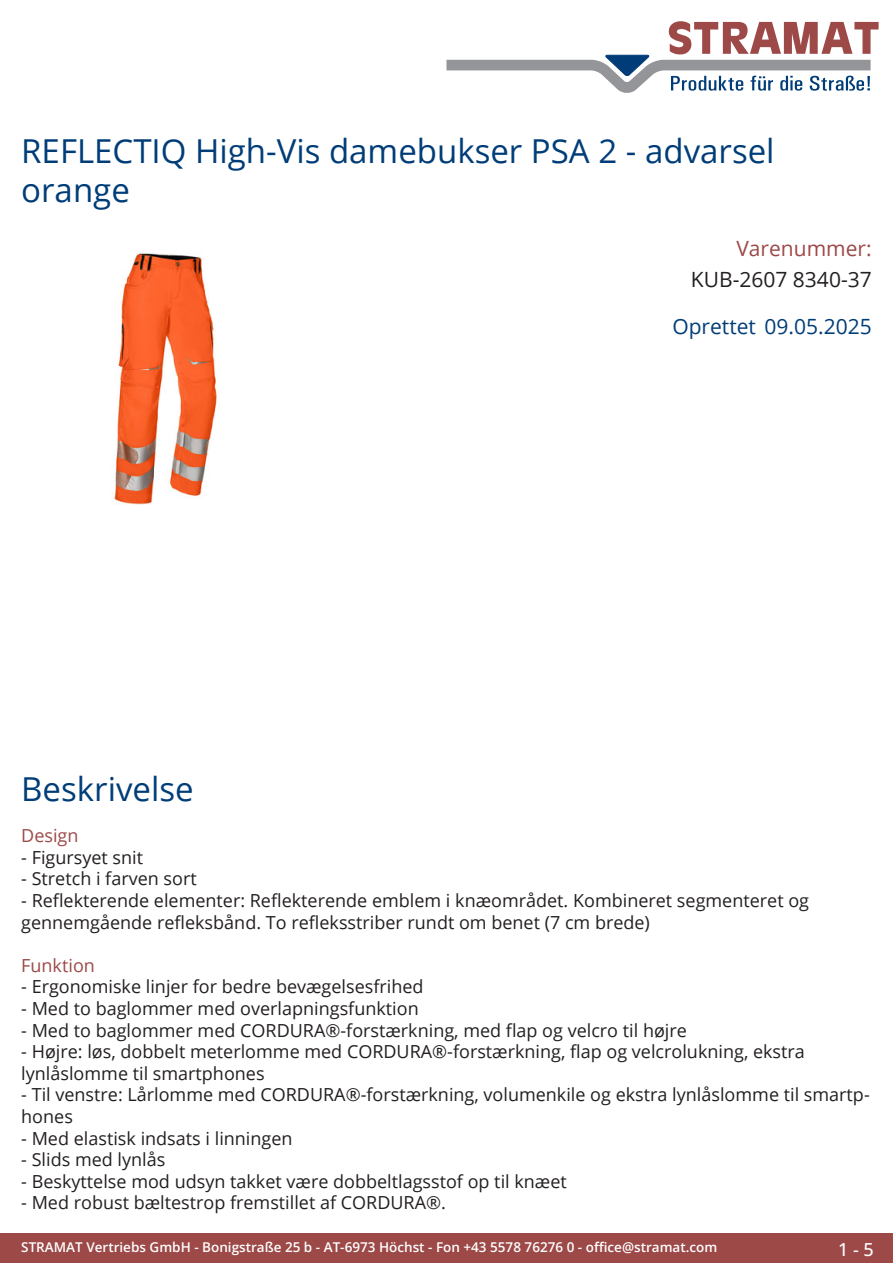
<style>
.page{position:relative;width:893px;height:1263px;background:#fff}
.page>*{position:absolute;margin:0;border:0;box-sizing:border-box;transform-origin:0 0}
.Produkttitel{font:33px/39.6px "Open Sans";color:#003d78}
.Erstellungsdatum{font:21px "Open Sans";color:#003d78}
.TechDaten_Inhalt{font:21px "Open Sans";color:#231f20}
.TechDaten_Überschrif{font:21px "Open Sans";color:#9c4948}
.Beschreibung_Text{font:18px/21.6px "Open Sans";color:#231f20}
.Beschreibung_Text-2{font:18px "Open Sans";color:#9c4948}
.t1{font:500 18px "Open Sans";color:#fff}
.t2{font:600 13.5px "Open Sans";color:#fff}
</style>
<div class="page">
<div style="left:0;top:1233px;width:893px;height:30px;background:#9c4948"></div>
<svg style="left:446px;top:21px;width:433px;height:72px"></svg>
<img style="left:114px;top:253px;width:103px;height:252px">
<p class="Produkttitel" style="left:21px;top:130px;width:755px">REFLECTIQ High-Vis damebukser PSA 2 - advarsel orange</p>
<p class="TechDaten_Überschrif" style="left:736px;top:234px;width:137px">Varenummer:</p>
<p class="TechDaten_Inhalt" style="left:691px;top:265px;width:182px">KUB-2607 8340-37</p>
<p class="Erstellungsdatum" style="left:672px;top:312px;width:201px">Oprettet 09.05.2025</p>
<p class="Produkttitel" style="left:21px;top:768px;width:174px">Beskrivelse</p>
<p class="Beschreibung_Text-2" style="left:21px;top:823px;width:59px">Design</p>
<p class="Beschreibung_Text" style="left:21px;top:846px;width:123px">- Figursyet snit</p>
<p class="Beschreibung_Text" style="left:21px;top:867px;width:177px">- Stretch i farven sort</p>
<p class="Beschreibung_Text" style="left:21px;top:889px;width:789px">- Reflekterende elementer: Reflekterende emblem i knæområdet. Kombineret segmenteret og gennemgående refleksbånd. To refleksstriber rundt om benet (7 cm brede)</p>
<p class="Beschreibung_Text-2" style="left:21px;top:953px;width:75px">Funktion</p>
<p class="Beschreibung_Text" style="left:21px;top:975px;width:404px">- Ergonomiske linjer for bedre bevægelsesfrihed</p>
<p class="Beschreibung_Text" style="left:21px;top:997px;width:399px">- Med to baglommer med overlapningsfunktion</p>
<p class="Beschreibung_Text" style="left:21px;top:1019px;width:667px">- Med to baglommer med CORDURA®-forstærkning, med flap og velcro til højre</p>
<p class="Beschreibung_Text" style="left:21px;top:1040px;width:785px">- Højre: løs, dobbelt meterlomme med CORDURA®-forstærkning, flap og velcrolukning, ekstra lynlåslomme til smartphones</p>
<p class="Beschreibung_Text" style="left:21px;top:1083px;width:848px">- Til venstre: Lårlomme med CORDURA®-forstærkning, volumenkile og ekstra lynlåslomme til smartp&shy;hones</p>
<p class="Beschreibung_Text" style="left:21px;top:1127px;width:273px">- Med elastisk indsats i linningen</p>
<p class="Beschreibung_Text" style="left:21px;top:1148px;width:146px">- Slids med lynlås</p>
<p class="Beschreibung_Text" style="left:21px;top:1170px;width:547px">- Beskyttelse mod udsyn takket være dobbeltlagsstof op til knæet</p>
<p class="Beschreibung_Text" style="left:21px;top:1191px;width:426px">- Med robust bæltestrop fremstillet af CORDURA®.</p>
<p class="t2" style="left:21px;top:1238px;width:698px">STRAMAT Vertriebs GmbH - Bonigstraße 25 b - AT-6973 Höchst - Fon +43 5578 76276 0 - office@stramat.com</p>
<p class="t1" style="left:838px;top:1237px;width:37px">1 - 5</p>
</div>
